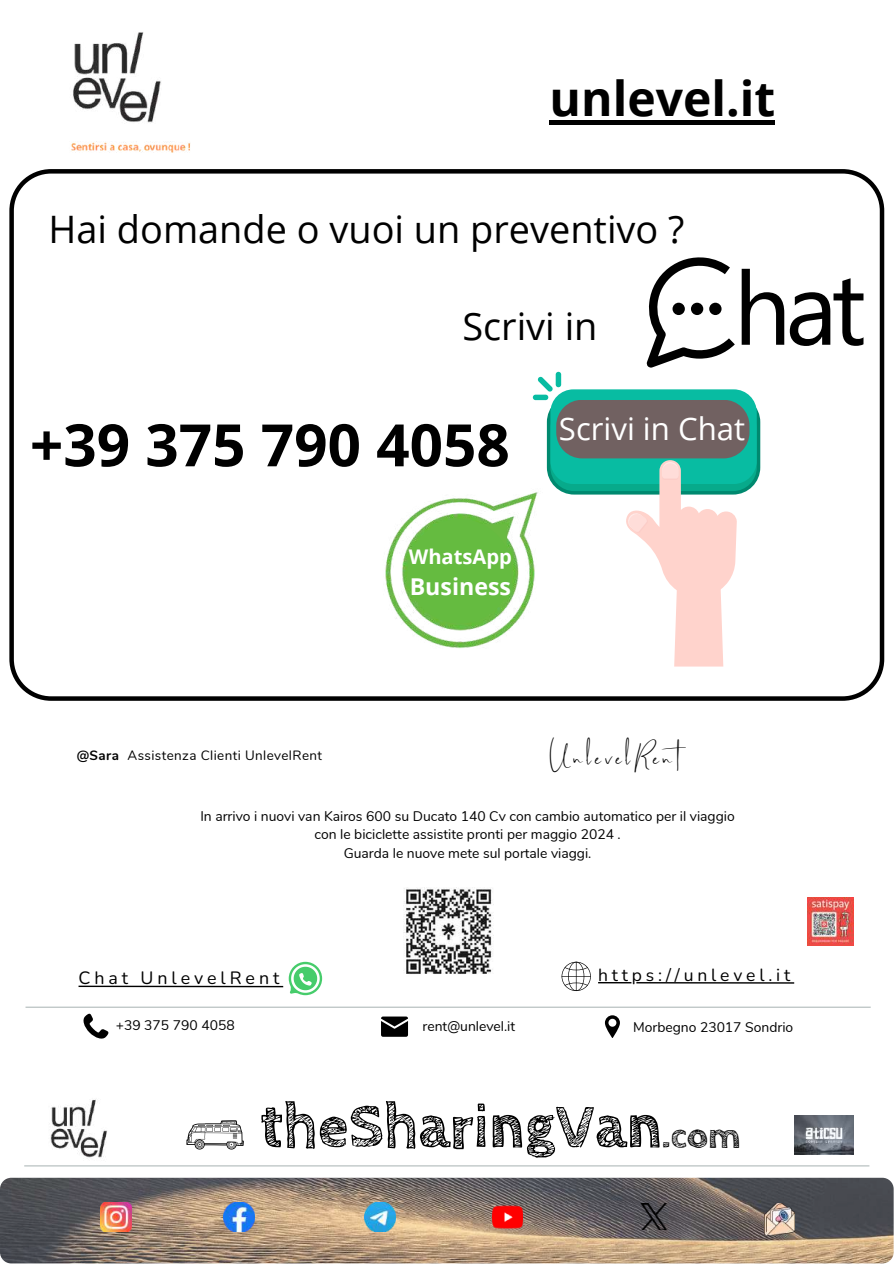
<style>
.page{position:relative;width:894px;height:1264px;background:#fff}
.page>*{position:absolute;margin:0;border:0;box-sizing:border-box;transform-origin:0 0}
.t1{font:700 62.4px "Cabin Sketch";color:#000}
.t2{font:700 58.5px "Open Sans";color:#000}
.t3{font:700 48px "Open Sans";color:#000}
.t4{font:37.8px "Open Sans";color:#000}
.t5{font:31.05px "Open Sans";color:#fff}
.t6{font:24px "Brilliant Signature 2";letter-spacing:.15em;color:#000}
.t7{font:700 23.25px "Open Sans";color:#fff}
.t8{font:700 20.1px "Open Sans";color:#fff}
.t9{font:17.85px "Nunito";letter-spacing:.22em;color:#000}
.t10{font:17.55px "Nunito";letter-spacing:.22em;color:#000}
.t11{font:13.8px/18.3px "Nunito";color:#000;text-align:center}
.t12{font:13.35px "Nunito";letter-spacing:.03em;color:#000}
.s1{font-weight:700}
.s2{font-size:36.75px}
</style>
<div class="page">
<hr style="left:26px;top:1006px;width:844px;height:1px;background:#b1bbbb">
<svg style="left:83px;top:1013px;width:26px;height:26px"></svg>
<svg style="left:381px;top:1016px;width:27px;height:20px"></svg>
<svg style="left:604px;top:1015px;width:15px;height:22px"></svg>
<svg style="left:288px;top:961px;width:34px;height:34px"></svg>
<hr style="left:78px;top:985px;width:205px;height:2px;background:#000">
<svg style="left:561px;top:961px;width:29px;height:30px"></svg>
<hr style="left:598px;top:982px;width:196px;height:1px;background:#000">
<img style="left:50px;top:1099px;width:57px;height:59px">
<svg style="left:186px;top:1120px;width:58px;height:29px"></svg>
<img style="left:794px;top:1115px;width:58px;height:39px">
<img style="left:403px;top:887px;width:90px;height:87px">
<img style="left:0;top:1177px;width:893px;height:86px;border-radius:11px">
<img style="left:101px;top:1202px;width:30px;height:29px">
<img style="left:223px;top:1202px;width:31px;height:29px">
<img style="left:365px;top:1202px;width:30px;height:29px">
<img style="left:492px;top:1202px;width:30px;height:30px">
<img style="left:640px;top:1203px;width:27px;height:26px">
<img style="left:764px;top:1203px;width:30px;height:31px">
<hr style="left:24px;top:1165px;width:845px;height:1px;background:#b1bbbb">
<img style="left:807px;top:897px;width:46px;height:48px">
<svg style="left:9px;top:169px;width:874px;height:531px"></svg>
<img style="left:333px;top:474px;width:223px;height:192px">
<div style="left:407px;top:519px;width:105px;height:104px;background:#65bb40;border-radius:50%"></div>
<svg style="left:546px;top:395px;width:214px;height:99px"></svg>
<div style="left:550px;top:389px;width:206px;height:95px;background:#08bca2;border-radius:23px"></div>
<div style="left:555px;top:372px;width:6px;height:15px;background:#08bca2;border-radius:3px"></div>
<svg style="left:537px;top:376px;width:15px;height:16px"></svg>
<div style="left:532px;top:394px;width:16px;height:6px;background:#08bca2;border-radius:3px"></div>
<svg style="left:556px;top:400px;width:193px;height:266px"></svg>
<svg style="left:646px;top:256px;width:217px;height:111px"></svg>
<img style="left:71px;top:32px;width:120px;height:121px">
<hr style="left:549px;top:120px;width:226px;height:4px;background:#000">
<h3 class="t3" style="left:549px;top:65px;width:227px">unlevel.it</h3>
<h3 class="t4" style="left:49px;top:203px;width:637px">Hai domande o vuoi un preventivo ?</h3>
<h3 class="t4" style="left:462px;top:299px;width:136px">Scrivi in</h3>
<h2 class="t2" style="left:30px;top:404px;width:481px">+39 375 790 4058</h2>
<h3 class="t8" style="left:409px;top:542px;width:105px">WhatsApp</h3>
<h3 class="t7" style="left:409px;top:570px;width:103px">Business</h3>
<h3 class="t5" style="left:558px;top:407px;width:188px">Scrivi in Chat</h3>
<p class="t12" style="left:77px;top:747px;width:247px"><span class="s1">@Sara</span> Assistenza Clienti UnlevelRent</p>
<h3 class="t6" style="left:549px;top:746px;width:152px">UnlevelRent</h3>
<p class="t11" style="left:200px;top:807px;width:536px">In arrivo i nuovi van Kairos 600 su Ducato 140 Cv con cambio automatico per il viaggio con le biciclette assistite pronti per maggio 2024 .<br>Guarda le nuove mete sul portale viaggi.</p>
<p class="t9" style="left:78px;top:966px;width:202px">Chat UnlevelRent</p>
<p class="t10" style="left:598px;top:962px;width:194px">https://unlevel.it</p>
<p class="t11" style="left:116px;top:1016px;width:120px">+39 375 790 4058</p>
<p class="t11" style="left:422px;top:1017px;width:94px">rent@unlevel.it</p>
<p class="t11" style="left:633px;top:1018px;width:162px">Morbegno 23017 Sondrio</p>
<h1 class="t1" style="left:260px;top:1091px;width:482px">theSharingVan<span class="s2">.com</span></h1>
</div>
